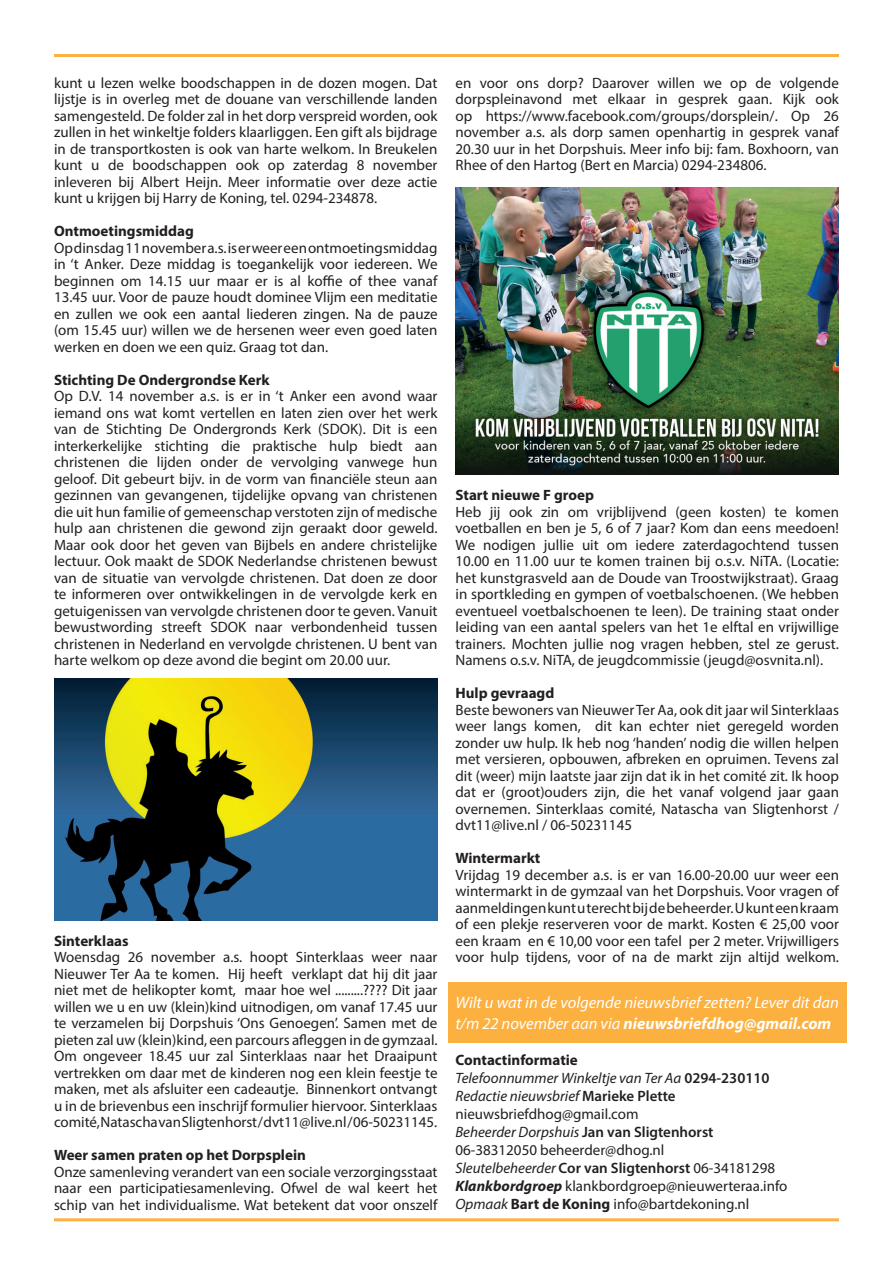
<style>
.page{position:relative;width:893px;height:1263px;background:#fff}
.page>*{position:absolute;margin:0;border:0;box-sizing:border-box;transform-origin:0 0}
.t1{font:italic 16.5px/21px "Myriad Pro";color:#fff}
.t2{font:15px/16.5px "Myriad Pro";color:#231f20;text-align:justify}
.t3{font:700 15px "Myriad Pro";color:#231f20}
.s1{font-weight:700}
.s2{font-style:italic}
.s3{font-weight:600}
.s4{font-weight:700;font-style:italic}
</style>
<div class="page">
<div style="left:448px;top:982px;width:399px;height:60px;background:#fbb03f"></div>
<hr style="left:54px;top:54px;width:785px;height:3px;background:#fbb03f">
<hr style="left:54px;top:1218px;width:785px;height:3px;background:#fbb03f">
<img style="left:455px;top:187px;width:384px;height:288px">
<img style="left:54px;top:679px;width:383px;height:241px">
<p class="t2" style="left:54px;top:74px;width:385px">kunt u lezen welke boodschappen in de dozen mogen. Dat lijstje is in overleg met de douane van verschillende landen samengesteld. De folder zal in het dorp verspreid worden, ook zullen in het winkeltje folders klaarliggen. Een gift als bijdrage in de transportkosten is ook van harte welkom. In Breukelen kunt u de boodschappen ook op zaterdag 8 november inleveren bij Albert Heijn. Meer informatie over deze actie kunt u krijgen bij Harry de Koning, tel. 0294-234878.</p>
<p class="t3" style="left:54px;top:221px;width:141px">Ontmoetingsmiddag</p>
<p class="t2" style="left:54px;top:239px;width:385px">Op dinsdag 11 november a.s. is er weer een ontmoetingsmiddag in ‘t Anker. Deze middag is toegankelijk voor iedereen. We beginnen om 14.15 uur maar er is al koffie of thee vanaf 13.45 uur. Voor de pauze houdt dominee Vlijm een meditatie en zullen we ook een aantal liederen zingen. Na de pauze (om 15.45 uur) willen we de hersenen weer even goed laten werken en doen we een quiz. Graag tot dan.</p>
<p class="t3" style="left:54px;top:370px;width:217px">Stichting De Ondergrondse Kerk</p>
<p class="t2" style="left:54px;top:388px;width:385px">Op D.V. 14 november a.s. is er in ‘t Anker een avond waar iemand ons wat komt vertellen en laten zien over het werk van de Stichting De Ondergronds Kerk (SDOK). Dit is een interkerkelijke stichting die praktische hulp biedt aan christenen die lijden onder de vervolging vanwege hun geloof. Dit gebeurt bijv. in de vorm van financiële steun aan gezinnen van gevangenen, tijdelijke opvang van christenen die uit hun familie of gemeenschap verstoten zijn of medische hulp aan christenen die gewond zijn geraakt door geweld.<br>Maar ook door het geven van Bijbels en andere christelijke lectuur. Ook maakt de SDOK Nederlandse christenen bewust van de situatie van vervolgde christenen. Dat doen ze door te informeren over ontwikkelingen in de vervolgde kerk en getuigenissen van vervolgde christenen door te geven. Vanuit bewustwording streeft SDOK naar verbondenheid tussen christenen in Nederland en vervolgde christenen. U bent van harte welkom op deze avond die begint om 20.00 uur.</p>
<p class="t3" style="left:54px;top:931px;width:76px">Sinterklaas</p>
<p class="t2" style="left:54px;top:949px;width:385px">Woensdag 26 november a.s. hoopt Sinterklaas weer naar Nieuwer Ter Aa te komen. Hij heeft verklapt dat hij dit jaar niet met de helikopter komt, maar hoe wel .........???? Dit jaar willen we u en uw (klein)kind uitnodigen, om vanaf 17.45 uur te verzamelen bij Dorpshuis ‘Ons Genoegen’. Samen met de pieten zal uw (klein)kind, een parcours afleggen in de gymzaal.<br>Om ongeveer 18.45 uur zal Sinterklaas naar het Draaipunt vertrekken om daar met de kinderen nog een klein feestje te maken, met als afsluiter een cadeautje. Binnenkort ontvangt u in de brievenbus een inschrijf formulier hiervoor. Sinterklaas comité, Natascha van Sligtenhorst / dvt11@live.nl / 06-50231145.</p>
<p class="t3" style="left:54px;top:1145px;width:253px">Weer samen praten op het Dorpsplein</p>
<p class="t2" style="left:54px;top:1163px;width:385px">Onze samenleving verandert van een sociale verzorgingsstaat naar een participatiesamenleving. Ofwel de wal keert het schip van het individualisme. Wat betekent dat voor onszelf</p>
<p class="t2" style="left:455px;top:74px;width:385px">en voor ons dorp? Daarover willen we op de volgende dorpspleinavond met elkaar in gesprek gaan. Kijk ook op https://www.facebook.com/groups/dorsplein/. Op 26 november a.s. als dorp samen openhartig in gesprek vanaf 20.30 uur in het Dorpshuis. Meer info bij: fam. Boxhoorn, van Rhee of den Hartog (Bert en Marcia) 0294-234806.</p>
<p class="t3" style="left:455px;top:485px;width:140px">Start nieuwe F groep</p>
<p class="t2" style="left:455px;top:503px;width:385px">Heb jij ook zin om vrijblijvend (geen kosten) te komen voetballen en ben je 5, 6 of 7 jaar? Kom dan eens meedoen!<br>We nodigen jullie uit om iedere zaterdagochtend tussen 10.00 en 11.00 uur te komen trainen bij o.s.v. NiTA. (Locatie: het kunstgrasveld aan de Doude van Troostwijkstraat). Graag in sportkleding en gympen of voetbalschoenen. (We hebben eventueel voetbalschoenen te leen). De training staat onder leiding van een aantal spelers van het 1e elftal en vrijwillige trainers. Mochten jullie nog vragen hebben, stel ze gerust.<br>Namens o.s.v. NiTA, de jeugdcommissie (jeugd@osvnita.nl).</p>
<p class="t3" style="left:455px;top:683px;width:100px">Hulp gevraagd</p>
<p class="t2" style="left:455px;top:701px;width:385px">Beste bewoners van Nieuwer Ter Aa, ook dit jaar wil Sinterklaas weer langs komen, dit kan echter niet geregeld worden zonder uw hulp. Ik heb nog ‘handen’ nodig die willen helpen met versieren, opbouwen, afbreken en opruimen. Tevens zal dit (weer) mijn laatste jaar zijn dat ik in het comité zit. Ik hoop dat er (groot)ouders zijn, die het vanaf volgend jaar gaan overnemen. Sinterklaas comité, Natascha van Sligtenhorst / dvt11@live.nl / 06-50231145</p>
<p class="t3" style="left:455px;top:848px;width:86px">Wintermarkt</p>
<p class="t2" style="left:455px;top:866px;width:385px">Vrijdag 19 december a.s. is er van 16.00-20.00 uur weer een wintermarkt in de gymzaal van het Dorpshuis. Voor vragen of aanmeldingen kunt u terecht bij de beheerder. U kunt een kraam of een plekje reserveren voor de markt. Kosten € 25,00 voor een kraam en € 10,00 voor een tafel per 2 meter. Vrijwilligers voor hulp tijdens, voor of na de markt zijn altijd welkom.</p>
<p class="t1" style="left:455px;top:991px;width:385px">Wilt u wat in de volgende nieuwsbrief zetten? Lever dit dan t/m 22 november aan via <span class="s1">nieuwsbriefdhog@gmail.com</span></p>
<p class="t2" style="left:455px;top:1050px;width:333px;line-height:18px;text-align:left"><span class="s1">Contactinformatie<br></span><span class="s2">Telefoonnummer Winkeltje van Ter Aa</span> <span class="s3">0294-230110<br></span><span class="s2">Redactie nieuwsbrief</span> <span class="s3">Marieke Plette </span>nieuwsbriefdhog@gmail.com<br><span class="s2">Beheerder Dorpshuis</span> <span class="s3">Jan van Sligtenhorst </span>06-38312050 beheerder@dhog.nl<br><span class="s2">Sleutelbeheerder</span> <span class="s3">Cor van Sligtenhorst</span> 06-34181298<br><span class="s4">Klankbordgroep</span> klankbordgroep@nieuwerteraa.info <span class="s2">Opmaak</span> <span class="s1">Bart de Koning</span> info@bartdekoning.nl</p>
</div>
